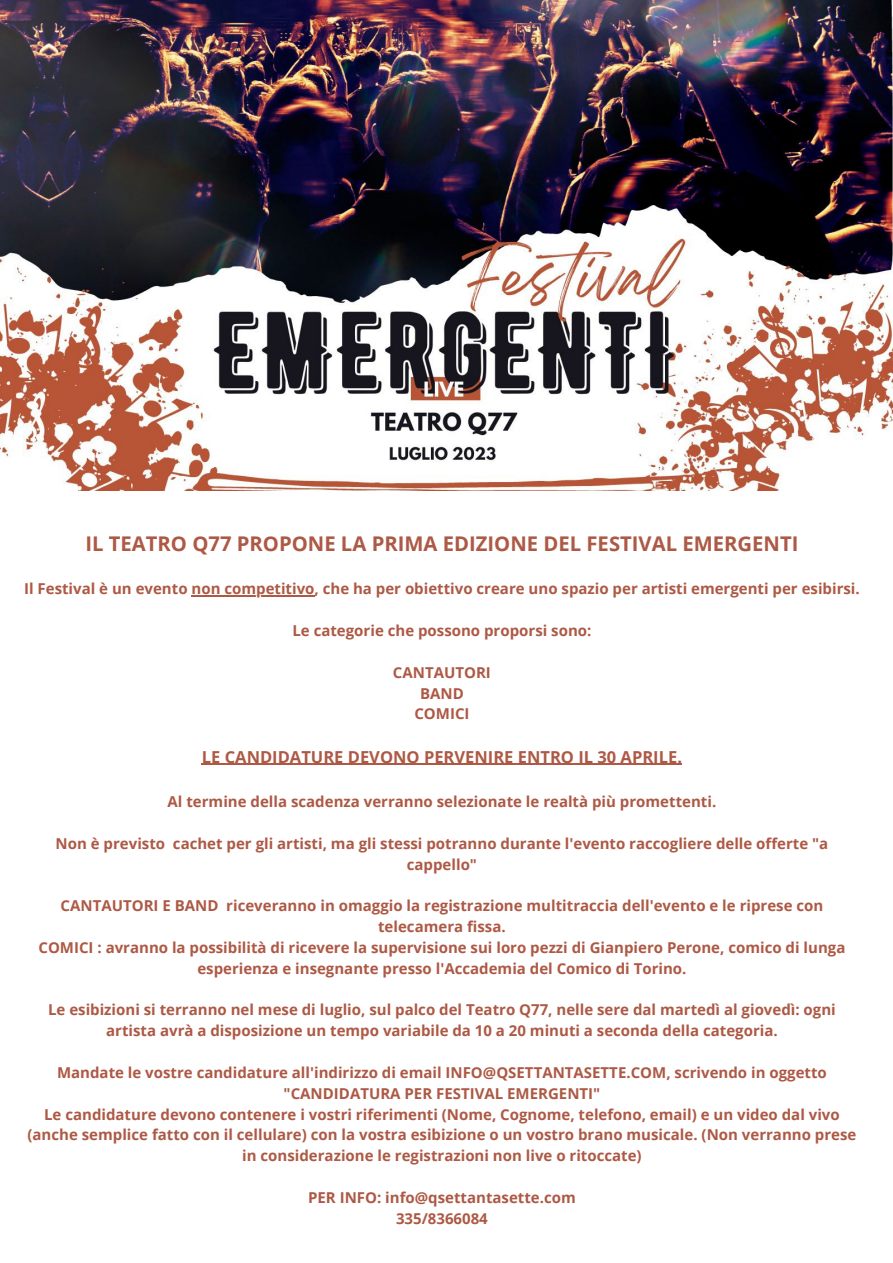
<style>
.page{position:relative;width:893px;height:1263px;background:#fff}
.page>*{position:absolute;margin:0;border:0;box-sizing:border-box;transform-origin:0 0}
.t1{font:700 20.25px "Open Sans";color:#ad5945}
.t2{font:700 16.5px "Open Sans";color:#ad5945}
.t3{font:700 15px/20.9px "Open Sans";color:#ad5945;text-align:center}
</style>
<div class="page">
<img style="left:0;top:0;width:893px;height:490px">
<hr style="left:191px;top:595px;width:123px;height:2px;background:#ad5945">
<hr style="left:202px;top:764px;width:480px;height:1px;background:#ad5945">
<h1 class="t1" style="left:85px;top:529px;width:714px">IL TEATRO Q77 PROPONE LA PRIMA EDIZIONE DEL FESTIVAL EMERGENTI</h1>
<p class="t3" style="left:24px;top:578px;width:837px">Il Festival è un evento non competitivo, che ha per obiettivo creare uno spazio per artisti emergenti per esibirsi.</p>
<p class="t3" style="left:292px;top:620px;width:300px">Le categorie che possono proporsi sono:</p>
<p class="t3" style="left:393px;top:661px;width:99px">CANTAUTORI<br>BAND<br>COMICI</p>
<p class="t2" style="left:202px;top:745px;width:481px">LE CANDIDATURE DEVONO PERVENIRE ENTRO IL 30 APRILE.</p>
<p class="t3" style="left:168px;top:791px;width:550px">Al termine della scadenza verranno selezionate le realtà più promettenti.</p>
<p class="t3" style="left:56px;top:832px;width:774px">Non è previsto cachet per gli artisti, ma gli stessi potranno durante l'evento raccogliere delle offerte "a cappello"</p>
<p class="t3" style="left:38px;top:895px;width:808px">CANTAUTORI E BAND riceveranno in omaggio la registrazione multitraccia dell'evento e le riprese con telecamera fissa.<br>COMICI : avranno la possibilità di ricevere la supervisione sui loro pezzi di Gianpiero Perone, comico di lunga esperienza e insegnante presso l'Accademia del Comico di Torino.</p>
<p class="t3" style="left:48px;top:999px;width:789px">Le esibizioni si terranno nel mese di luglio, sul palco del Teatro Q77, nelle sere dal martedì al giovedì: ogni artista avrà a disposizione un tempo variabile da 10 a 20 minuti a seconda della categoria.</p>
<p class="t3" style="left:27px;top:1061px;width:830px">Mandate le vostre candidature all'indirizzo di email INFO@QSETTANTASETTE.COM, scrivendo in oggetto "CANDIDATURA PER FESTIVAL EMERGENTI"<br>Le candidature devono contenere i vostri riferimenti (Nome, Cognome, telefono, email) e un video dal vivo (anche semplice fatto con il cellulare) con la vostra esibizione o un vostro brano musicale. (Non verranno prese in considerazione le registrazioni non live o ritoccate)</p>
<p class="t3" style="left:308px;top:1186px;width:269px">PER INFO: info@qsettantasette.com<br>335/8366084</p>
</div>
